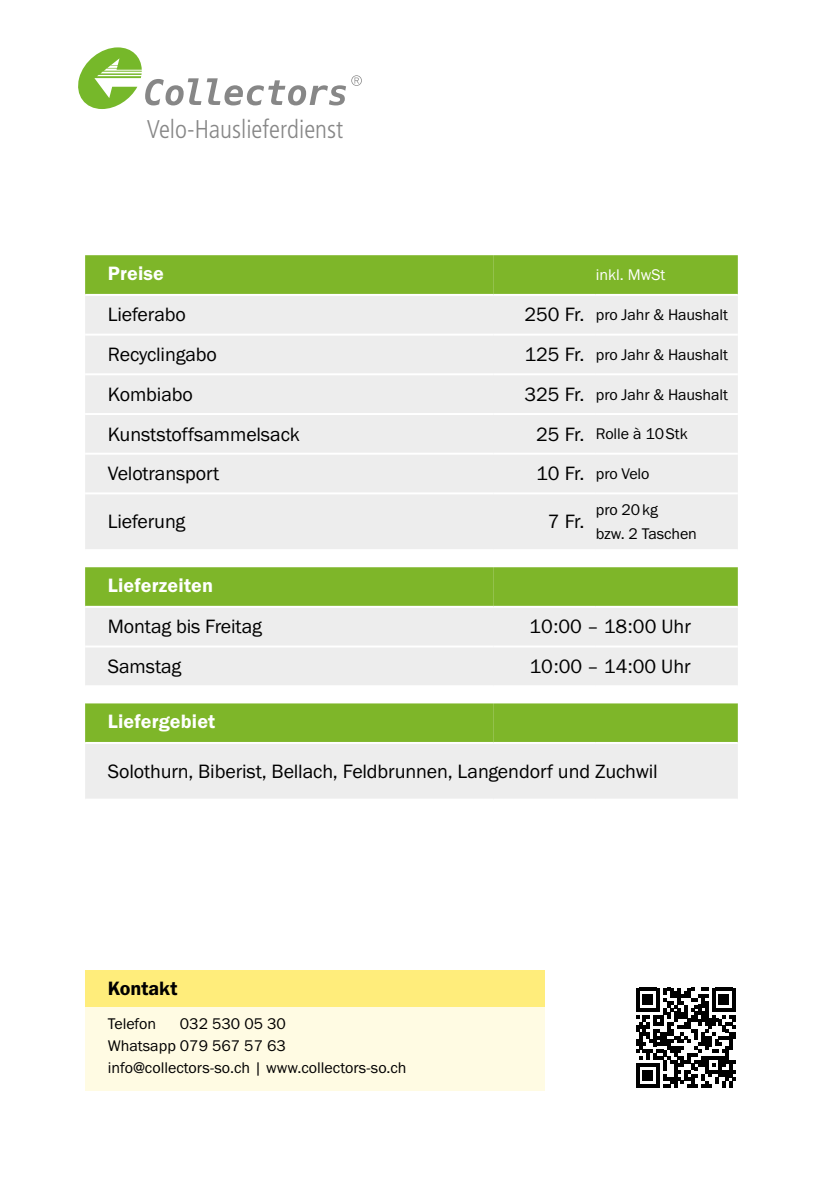
<style>
.page{position:relative;width:840px;height:1191px;background:#fff}
.page>*{position:absolute;margin:0;border:0;box-sizing:border-box;transform-origin:0 0}
.t1{font:300 condensed 25.6px "Frutiger";color:#878787}
.t2{font:20px "Franklin Gothic URW Boo";letter-spacing:-.005em;color:#000}
.t3{font:20px "Franklin Gothic URW Dem";letter-spacing:.01em;color:#fff}
.t4{font:20px "Franklin Gothic URW Dem";letter-spacing:-.005em;color:#000}
.t5{font:16px/22px "Franklin Gothic URW Boo";letter-spacing:-.005em;color:#000}
.t6{font:16px "Franklin Gothic URW Boo";color:#fff}
.s1{font-size:20px}
</style>
<div class="page">
<svg style="left:207px;top:75px;width:154px;height:30px"></svg>
<svg style="left:78px;top:47px;width:123px;height:62px"></svg>
<div style="left:85px;top:970px;width:459px;height:37px;background:#ffed7b"></div>
<div style="left:85px;top:1007px;width:459px;height:83px;background:#fffbe3"></div>
<div style="left:85px;top:255px;width:408px;height:39px;background:#7eb629"></div>
<div style="left:493px;top:255px;width:244px;height:39px;background:#7eb629"></div>
<svg style="left:85px;top:296px;width:652px;height:502px;background:#e0e6d6"></svg>
<svg style="left:85px;top:551px;width:652px;height:152px;fill:#ededed"></svg>
<hr style="left:85px;top:333px;width:408px;height:2px;background:#fff">
<hr style="left:493px;top:333px;width:102px;height:2px;background:#fff">
<hr style="left:595px;top:333px;width:142px;height:2px;background:#fff">
<hr style="left:85px;top:373px;width:408px;height:2px;background:#fff">
<hr style="left:493px;top:373px;width:102px;height:2px;background:#fff">
<hr style="left:595px;top:373px;width:142px;height:2px;background:#fff">
<hr style="left:85px;top:413px;width:408px;height:2px;background:#fff">
<hr style="left:493px;top:413px;width:102px;height:2px;background:#fff">
<hr style="left:595px;top:413px;width:142px;height:2px;background:#fff">
<hr style="left:85px;top:453px;width:408px;height:2px;background:#fff">
<hr style="left:493px;top:453px;width:102px;height:2px;background:#fff">
<hr style="left:595px;top:453px;width:142px;height:2px;background:#fff">
<hr style="left:85px;top:492px;width:408px;height:2px;background:#fff">
<hr style="left:493px;top:492px;width:102px;height:2px;background:#fff">
<hr style="left:595px;top:492px;width:142px;height:2px;background:#fff">
<hr style="left:85px;top:549px;width:408px;height:2px;background:#fff">
<hr style="left:493px;top:549px;width:102px;height:2px;background:#fff">
<hr style="left:595px;top:549px;width:142px;height:2px;background:#fff">
<hr style="left:85px;top:606px;width:408px;height:2px;background:#fff">
<hr style="left:493px;top:606px;width:102px;height:2px;background:#fff">
<hr style="left:595px;top:606px;width:142px;height:2px;background:#fff">
<hr style="left:85px;top:645px;width:408px;height:2px;background:#fff">
<hr style="left:493px;top:645px;width:102px;height:2px;background:#fff">
<hr style="left:595px;top:645px;width:142px;height:2px;background:#fff">
<hr style="left:85px;top:685px;width:408px;height:2px;background:#fff">
<hr style="left:493px;top:685px;width:102px;height:2px;background:#fff">
<hr style="left:595px;top:685px;width:142px;height:2px;background:#fff">
<hr style="left:85px;top:742px;width:408px;height:2px;background:#fff">
<hr style="left:493px;top:742px;width:102px;height:2px;background:#fff">
<hr style="left:595px;top:742px;width:142px;height:2px;background:#fff">
<svg style="left:636px;top:987px;width:99px;height:100px"></svg>
<h1 class="t1" style="left:147px;top:114px;width:198px">Velo-Hauslieferdienst</h1>
<p class="t3" style="left:108px;top:261px;width:58px">Preise</p>
<p class="t6" style="left:595px;top:265px;width:71px">inkl. MwSt</p>
<p class="t2" style="left:108px;top:302px;width:79px">Lieferabo</p>
<p class="t5" style="left:524px;top:303px;width:205px"><span class="s1">250 Fr.</span> pro Jahr &amp; Haushalt</p>
<p class="t2" style="left:108px;top:342px;width:110px">Recyclingabo</p>
<p class="t5" style="left:524px;top:343px;width:205px"><span class="s1">125 Fr.</span> pro Jahr &amp; Haushalt</p>
<p class="t2" style="left:108px;top:382px;width:86px">Kombiabo</p>
<p class="t5" style="left:524px;top:383px;width:205px"><span class="s1">325 Fr.</span> pro Jahr &amp; Haushalt</p>
<p class="t2" style="left:108px;top:421px;width:193px">Kunststoffsammelsack</p>
<p class="t5" style="left:536px;top:422px;width:153px"><span class="s1">25 Fr.</span> Rolle à 10Stk</p>
<p class="t2" style="left:108px;top:461px;width:113px">Velotransport</p>
<p class="t5" style="left:536px;top:462px;width:115px"><span class="s1">10 Fr.</span> pro Velo</p>
<p class="t2" style="left:108px;top:509px;width:79px">Lieferung</p>
<p class="t2" style="left:547px;top:509px;width:38px">7 Fr.</p>
<p class="t5" style="left:595px;top:497px;width:102px;line-height:24px">pro 20kg<br>bzw. 2 Taschen</p>
<p class="t3" style="left:108px;top:573px;width:107px">Lieferzeiten</p>
<p class="t2" style="left:108px;top:614px;width:155px">Montag bis Freitag</p>
<p class="t2" style="left:529px;top:614px;width:163px">10:00 – 18:00 Uhr</p>
<p class="t2" style="left:108px;top:654px;width:75px">Samstag</p>
<p class="t2" style="left:529px;top:654px;width:163px">10:00 – 14:00 Uhr</p>
<p class="t3" style="left:108px;top:709px;width:109px">Liefergebiet</p>
<p class="t2" style="left:108px;top:759px;width:551px">Solothurn, Biberist, Bellach, Feldbrunnen, Langendorf und Zuchwil</p>
<p class="t4" style="left:108px;top:976px;width:71px">Kontakt</p>
<p class="t5" style="left:108px;top:1012px;width:50px">Telefon</p>
<p class="t5" style="left:108px;top:1012px;width:300px;text-indent:72px">032 530 05 30<br>Whatsapp 079 567 57 63 info@collectors-so.ch | www.collectors-so.ch</p>
</div>
